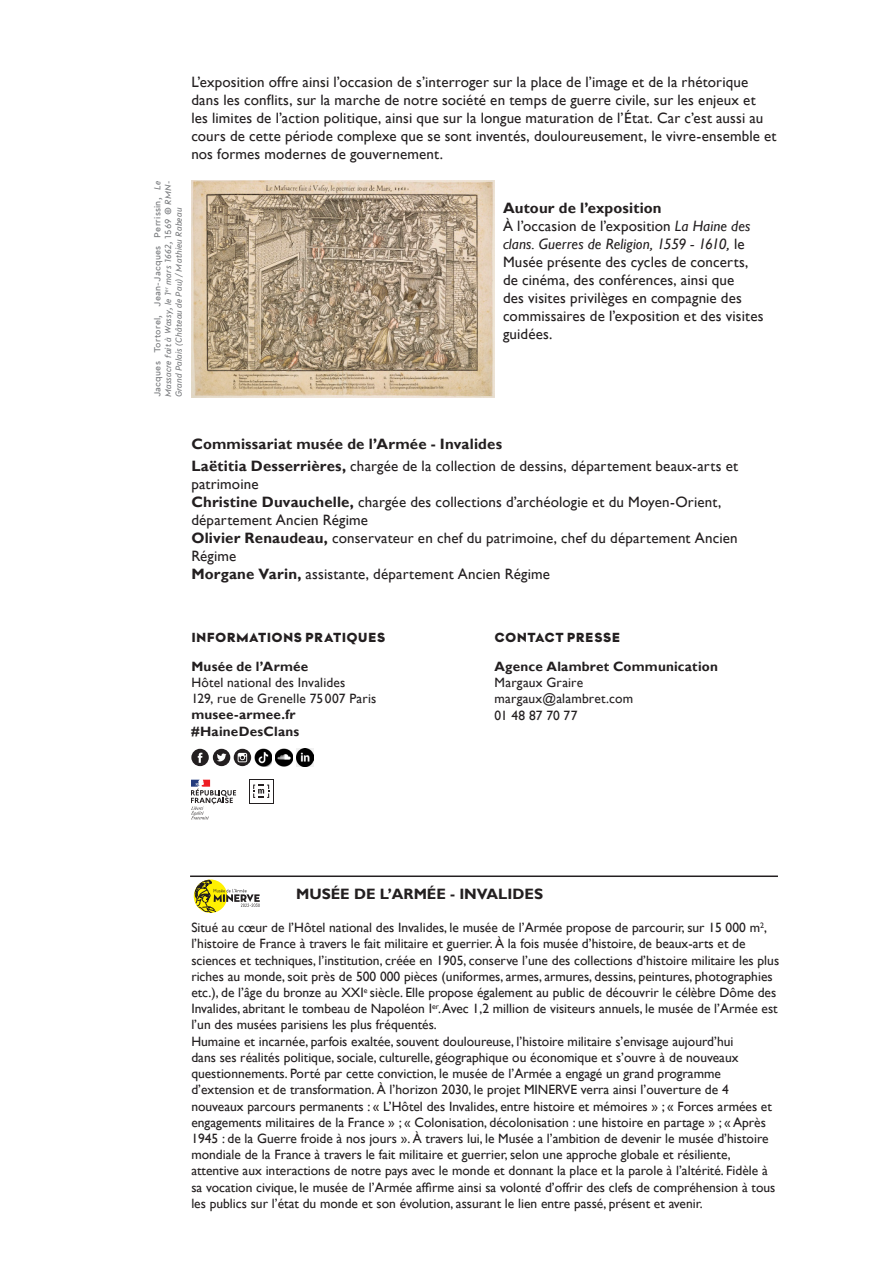
<style>
.page{position:relative;width:893px;height:1263px;background:#fff}
.page>*{position:absolute;margin:0;border:0;box-sizing:border-box;transform-origin:0 0}
.Texte_courant{font:15px/18px "Gill Sans";letter-spacing:.01em;color:#231f20}
.Texte_courant-2{font:700 15px "Gill Sans";letter-spacing:.01em;color:#231f20}
.t1{font:13.5px/16.2px "Gill Sans";color:#231f20}
.t2{font:700 13.5px "Gill Sans";letter-spacing:.015em;color:#231f20}
.t3{font:13.5px "Kelvin Md AI Sansnoir";letter-spacing:.01em;color:#231f20}
.t4{font:9px/10.8px "Kelvin Md AI Sansclairitalique";letter-spacing:.015em;color:#76787b;text-align:justify}
.s1{font-family:"Kelvin Md AI Sansclair"}
.s2{font-style:italic}
.s3{font-weight:700}
</style>
<div class="page">
<img style="left:191px;top:180px;width:304px;height:217px">
<hr style="left:190px;top:875px;width:588px;height:2px;background:#231f20">
<svg style="left:249px;top:779px;width:24px;height:24px"></svg>
<div style="left:250px;top:780px;width:22px;height:22px;background:#fff"></div>
<svg style="left:253px;top:784px;width:16px;height:14px"></svg>
<svg style="left:191px;top:780px;width:45px;height:39px"></svg>
<svg style="left:191px;top:749px;width:60px;height:17px"></svg>
<img style="left:275px;top:749px;width:18px;height:17px">
<img style="left:296px;top:749px;width:17px;height:17px">
<img style="left:255px;top:749px;width:17px;height:17px">
<svg style="left:194px;top:879px;width:33px;height:34px"></svg>
<svg style="left:195px;top:880px;width:65px;height:33px"></svg>
<p class="t4" style="left:152px;top:397px;width:218px;rotate:-90deg"><span class="s1">Jacques Tortorel, Jean-Jacques Perrissin,</span> Le Massacre fait à Wassy, le 1<sup>er</sup> mars 1662, <span class="s1">1569</span> © RMN-Grand Palais (Château de Pau) / Mathieu Rabeau</p>
<p class="Texte_courant" style="left:191px;top:73px;width:587px">L’exposition offre ainsi l’occasion de s’interroger sur la place de l’image et de la rhétorique dans les conflits, sur la marche de notre société en temps de guerre civile, sur les enjeux et<br>les limites de l’action politique, ainsi que sur la longue maturation de l’État. Car c’est aussi au cours de cette période complexe que se sont inventés, douloureusement, le vivre-ensemble et nos formes modernes de gouvernement.</p>
<p class="Texte_courant-2" style="left:503px;top:199px;width:160px">Autour de l’exposition</p>
<p class="Texte_courant" style="left:503px;top:217px;width:262px">À l’occasion de l’exposition <span class="s2">La Haine des clans. Guerres de Religion, 1559 - 1610,</span> le Musée présente des cycles de concerts, de cinéma, des conférences, ainsi que<br>des visites privilèges en compagnie des commissaires de l’exposition et des visites guidées.</p>
<p class="Texte_courant-2" style="left:191px;top:435px;width:312px">Commissariat musée de l’Armée - Invalides</p>
<p class="Texte_courant" style="left:191px;top:457px;width:548px"><span class="s3">Laëtitia Desserrières,</span> chargée de la collection de dessins, département beaux-arts et patrimoine</p>
<p class="Texte_courant" style="left:191px;top:493px;width:532px"><span class="s3">Christine Duvauchelle,</span> chargée des collections d’archéologie et du Moyen-Orient, département Ancien Régime</p>
<p class="Texte_courant" style="left:191px;top:529px;width:548px"><span class="s3">Olivier Renaudeau,</span> conservateur en chef du patrimoine, chef du département Ancien<br>Régime</p>
<p class="Texte_courant" style="left:191px;top:565px;width:360px"><span class="s3">Morgane Varin,</span> assistante, département Ancien Régime</p>
<p class="t3" style="left:191px;top:630px;width:196px">INFORMATIONS PRATIQUES</p>
<p class="t1" style="left:191px;top:658px;width:187px"><span class="s3">Musée de l’Armée<br></span>Hôtel national des Invalides<br>129, rue de Grenelle 75007 Paris</p>
<p class="t2" style="left:191px;top:707px;width:106px">musee-armee.fr</p>
<p class="t2" style="left:191px;top:723px;width:110px">#HaineDesClans</p>
<p class="t3" style="left:495px;top:631px;width:128px">CONTACT PRESSE</p>
<p class="t2" style="left:495px;top:658px;width:225px">Agence Alambret Communication</p>
<p class="t1" style="left:495px;top:675px;width:90px">Margaux Graire</p>
<p class="t1" style="left:495px;top:691px;width:140px">margaux@alambret.com</p>
<p class="t1" style="left:495px;top:707px;width:84px">01 48 87 70 77</p>
<p class="Texte_courant-2" style="left:296px;top:885px;width:248px">MUSÉE DE L’ARMÉE - INVALIDES</p>
<p class="t1" style="left:191px;top:920px;width:589px">Situé au cœur de l’Hôtel national des Invalides, le musée de l’Armée propose de parcourir, sur 15 000 m<sup>2</sup>, l’histoire de France à travers le fait militaire et guerrier. À la fois musée d’histoire, de beaux-arts et de sciences et techniques, l’institution, créée en 1905, conserve l’une des collections d’histoire militaire les plus riches au monde, soit près de 500 000 pièces (uniformes, armes, armures, dessins, peintures, photographies etc.), de l’âge du bronze au XXI<sup>e</sup> siècle. Elle propose également au public de découvrir le célèbre Dôme des Invalides, abritant le tombeau de Napoléon I<sup>er</sup>. Avec 1,2 million de visiteurs annuels, le musée de l’Armée est l’un des musées parisiens les plus fréquentés.</p>
<p class="t1" style="left:191px;top:1033px;width:586px">Humaine et incarnée, parfois exaltée, souvent douloureuse, l’histoire militaire s’envisage aujourd’hui<br>dans ses réalités politique, sociale, culturelle, géographique ou économique et s’ouvre à de nouveaux questionnements. Porté par cette conviction, le musée de l’Armée a engagé un grand programme d’extension et de transformation. À l’horizon 2030, le projet MINERVE verra ainsi l’ouverture de 4 nouveaux parcours permanents : « L’Hôtel des Invalides, entre histoire et mémoires » ; « Forces armées et engagements militaires de la France » ; « Colonisation, décolonisation : une histoire en partage » ; « Après 1945 : de la Guerre froide à nos jours ». À travers lui, le Musée a l’ambition de devenir le musée d’histoire mondiale de la France à travers le fait militaire et guerrier, selon une approche globale et résiliente, attentive aux interactions de notre pays avec le monde et donnant la place et la parole à l’altérité. Fidèle à sa vocation civique, le musée de l’Armée affirme ainsi sa volonté d’offrir des clefs de compréhension à tous les publics sur l’état du monde et son évolution, assurant le lien entre passé, présent et avenir.</p>
</div>
